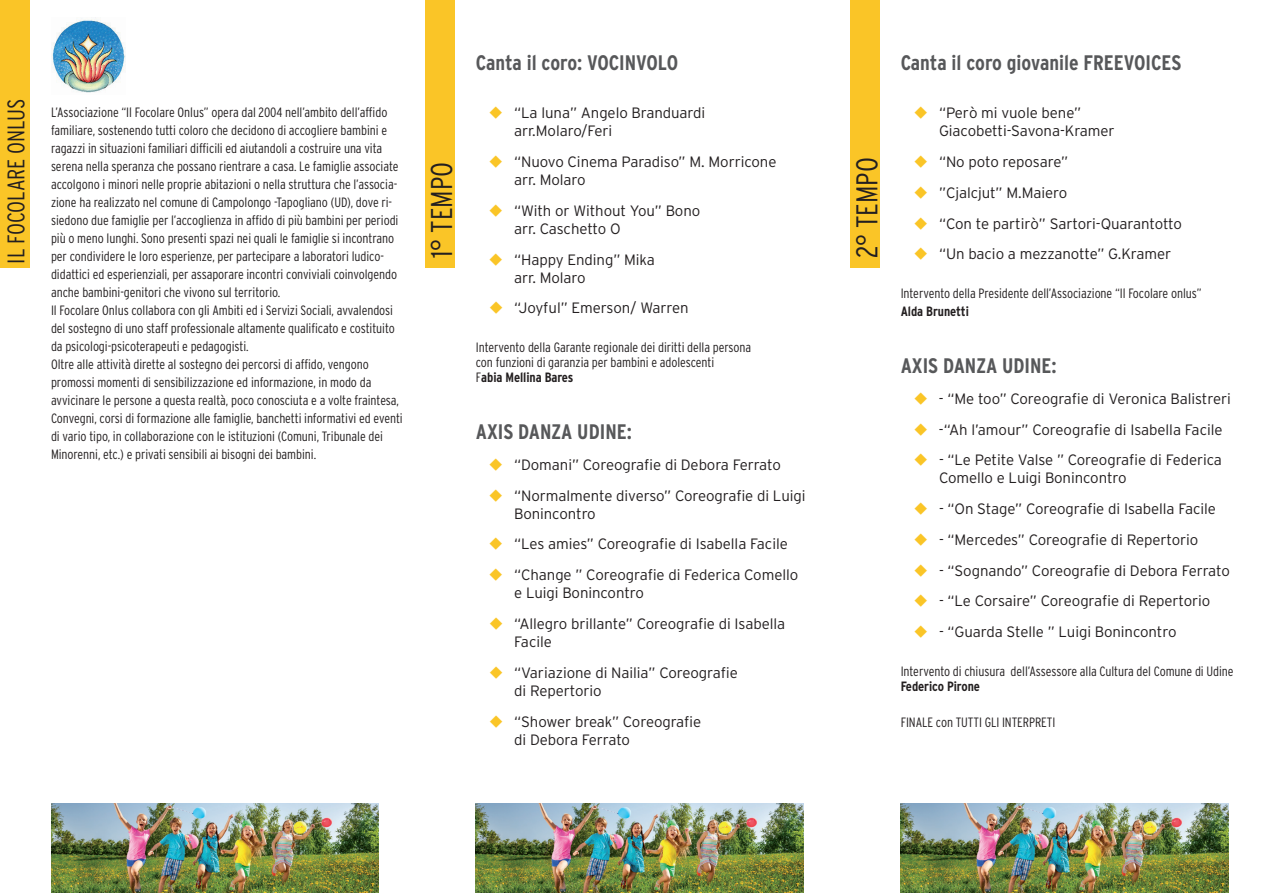
<style>
.page{position:relative;width:1263px;height:893px;background:#fff}
.page>*{position:absolute;margin:0;border:0;box-sizing:border-box;transform-origin:0 0}
.t1{font:300 condensed 30px "Interstate";color:#231f20}
.t2{font:300 condensed 24px "Interstate";letter-spacing:-.005em;color:#231f20}
.t3{font:700 condensed 21px "Interstate";letter-spacing:-.005em;color:#57585a}
.t4{font:300 15px/30.8px "Interstate";letter-spacing:-.005em;color:#231f20}
.t5{font:300 condensed 13.5px/18px "Interstate";letter-spacing:-.005em;color:#231f20}
.t6{font:700 condensed 13.5px "Interstate";letter-spacing:-.005em;color:#231f20}
.s1{font-weight:700}
</style>
<div class="page">
<div style="left:0;top:0;width:30px;height:268px;background:#fac527"></div>
<div style="left:425px;top:0;width:30px;height:268px;background:#fac527"></div>
<div style="left:850px;top:0;width:30px;height:268px;background:#fac527"></div>
<img style="left:51px;top:804px;width:328px;height:89px">
<img style="left:476px;top:804px;width:327px;height:89px">
<img style="left:901px;top:804px;width:327px;height:89px">
<img style="left:51px;top:18px;width:74px;height:75px">
<h2 class="t2" style="left:3px;top:264px;width:166px;rotate:-90deg">IL FOCOLARE ONLUS</h2>
<h3 class="t3" style="left:476px;top:51px;width:202px">Canta il coro: VOCINVOLO</h3>
<h3 class="t3" style="left:901px;top:51px;width:282px">Canta il coro giovanile FREEVOICES</h3>
<p class="t5" style="left:51px;top:103px;width:353px">L’Associazione “Il Focolare Onlus” opera dal 2004 nell’ambito dell’affido familiare, sostenendo tutti coloro che decidono di accogliere bambini e ragazzi in situazioni familiari difficili ed aiutandoli a costruire una vita serena nella speranza che possano rientrare a casa. Le famiglie associate accolgono i minori nelle proprie abitazioni o nella struttura che l’associa&shy;zione ha realizzato nel comune di Campolongo -Tapogliano (UD), dove ri&shy;siedono due famiglie per l’accoglienza in affido di più bambini per periodi più o meno lunghi. Sono presenti spazi nei quali le famiglie si incontrano per condividere le loro esperienze, per partecipare a laboratori ludico&shy;didattici ed esperienziali, per assaporare incontri conviviali coinvolgendo anche bambini-genitori che vivono sul territorio.<br>Il Focolare Onlus collabora con gli Ambiti ed i Servizi Sociali, avvalendosi del sostegno di uno staff professionale altamente qualificato e costituito da psicologi-psicoterapeuti e pedagogisti.<br>Oltre alle attività dirette al sostegno dei percorsi di affido, vengono promossi momenti di sensibilizzazione ed informazione, in modo da avvicinare le persone a questa realtà, poco conosciuta e a volte fraintesa, Convegni, corsi di formazione alle famiglie, banchetti informativi ed eventi di vario tipo, in collaborazione con le istituzioni (Comuni, Tribunale dei Minorenni, etc.) e privati sensibili ai bisogni dei bambini.</p>
<p class="t4" style="left:514px;top:104px;width:193px;line-height:18px">“La luna” Angelo Branduardi arr.Molaro/Feri</p>
<p class="t4" style="left:514px;top:153px;width:264px;line-height:18px">“Nuovo Cinema Paradiso” M. Morricone arr. Molaro</p>
<p class="t4" style="left:514px;top:201px;width:188px;line-height:18px">“With or Without You” Bono arr. Caschetto O</p>
<p class="t4" style="left:514px;top:250px;width:142px;line-height:18px">“Happy Ending” Mika arr. Molaro</p>
<p class="t4" style="left:514px;top:293px;width:176px">“Joyful” Emerson/ Warren</p>
<p class="t5" style="left:476px;top:340px;width:277px;line-height:15px">Intervento della Garante regionale dei diritti della persona con funzioni di garanzia per bambini e adolescenti<br>F<span class="s1">abia Mellina Bares</span></p>
<h1 class="t1" style="left:425px;top:258px;width:98px;rotate:-90deg">1° TEMPO</h1>
<h1 class="t1" style="left:850px;top:258px;width:103px;rotate:-90deg">2° TEMPO</h1>
<h3 class="t3" style="left:476px;top:420px;width:65px">AXIS DANZA</h3>
<h3 class="t3" style="left:577px;top:420px;width:56px">UDINE:</h3>
<p class="t4" style="left:514px;top:449px;width:293px">“Domani” Coreografie di Debora Ferrato “Normalmente diverso” Coreografie di Luigi</p>
<p class="t4" style="left:514px;top:498px;width:286px">Bonincontro<br>“Les amies” Coreografie di Isabella Facile “Change ” Coreografie di Federica Comello</p>
<p class="t4" style="left:514px;top:577px;width:273px">e Luigi Bonincontro<br>“Allegro brillante” Coreografie di Isabella</p>
<p class="t4" style="left:514px;top:626px;width:225px">Facile<br>“Variazione di Nailia” Coreografie</p>
<p class="t4" style="left:514px;top:675px;width:189px">di Repertorio<br>“Shower break” Coreografie</p>
<p class="t4" style="left:514px;top:724px;width:117px">di Debora Ferrato</p>
<p class="t4" style="left:939px;top:104px;width:177px;line-height:18px">“Però mi vuole bene”<br>Giacobetti-Savona-Kramer</p>
<p class="t4" style="left:939px;top:146px;width:244px">“No poto reposare”<br>”Cjalcjut” M.Maiero<br>“Con te partirò” Sartori-Quarantotto “Un bacio a mezzanotte” G.Kramer</p>
<p class="t5" style="left:901px;top:284px;width:302px">Intervento della Presidente dell’Associazione “Il Focolare onlus”</p>
<p class="t6" style="left:901px;top:304px;width:70px">Alda Brunetti</p>
<h3 class="t3" style="left:901px;top:354px;width:65px">AXIS DANZA</h3>
<h3 class="t3" style="left:1002px;top:354px;width:56px">UDINE:</h3>
<p class="t4" style="left:939px;top:383px;width:293px">- “Me too” Coreografie di Veronica Balistreri -“Ah l’amour” Coreografie di Isabella Facile</p>
<p class="t4" style="left:939px;top:451px;width:284px;line-height:18px">- “Le Petite Valse ” Coreografie di Federica<br>Comello e Luigi Bonincontro</p>
<p class="t4" style="left:939px;top:493px;width:279px">- “On Stage” Coreografie di Isabella Facile</p>
<p class="t4" style="left:939px;top:524px;width:261px">- “Mercedes” Coreografie di Repertorio</p>
<p class="t4" style="left:939px;top:555px;width:292px">- “Sognando” Coreografie di Debora Ferrato</p>
<p class="t4" style="left:939px;top:586px;width:273px">- “Le Corsaire” Coreografie di Repertorio</p>
<p class="t4" style="left:939px;top:616px;width:239px">- “Guarda Stelle ” Luigi Bonincontro</p>
<p class="t5" style="left:901px;top:662px;width:334px">Intervento di chiusura dell’Assessore alla Cultura del Comune di Udine</p>
<p class="t6" style="left:901px;top:679px;width:81px">Federico Pirone</p>
<p class="t5" style="left:901px;top:713px;width:156px">FINALE con TUTTI GLI INTERPRETI</p>
</div>
